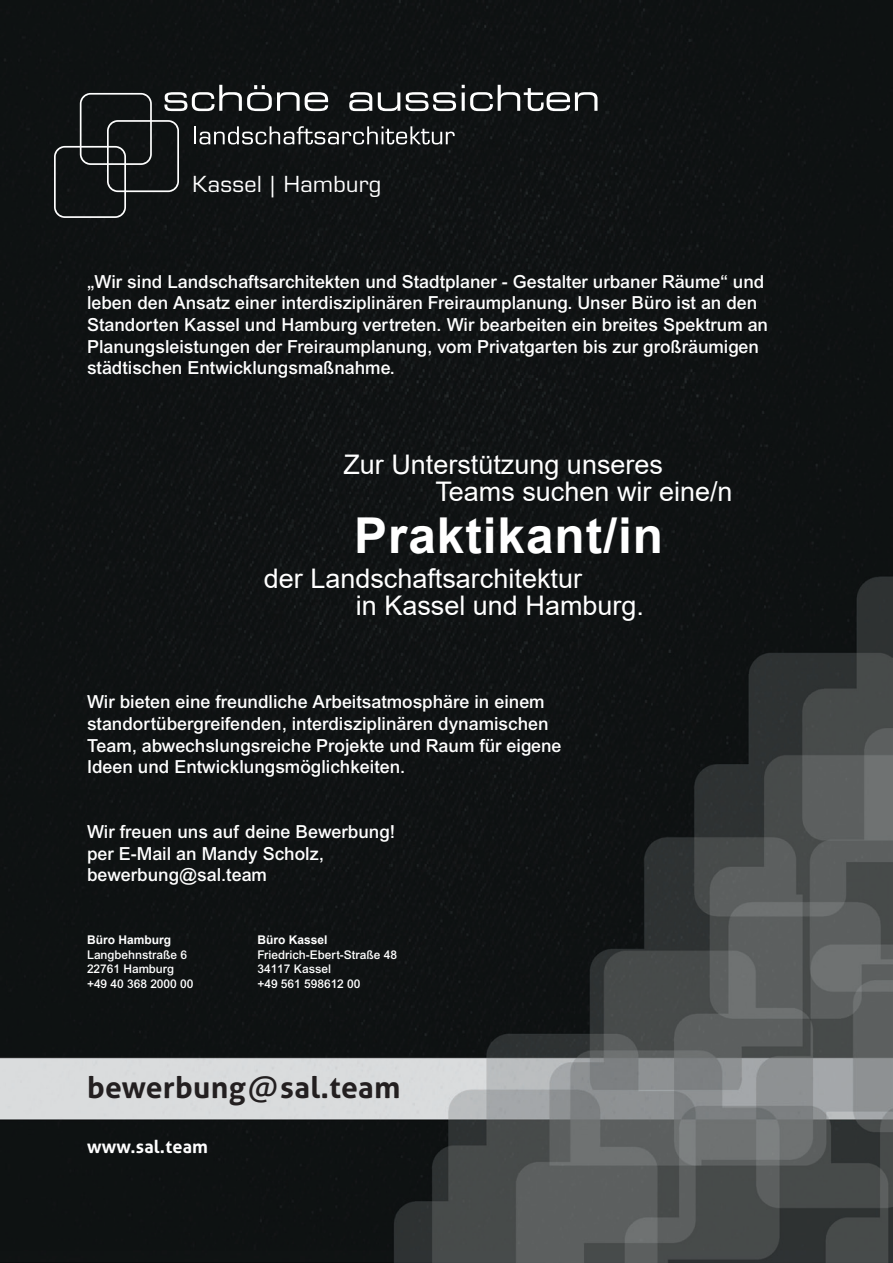
<style>
.page{position:relative;width:893px;height:1263px;background:#fff}
.page>*{position:absolute;margin:0;border:0;box-sizing:border-box;transform-origin:0 0}
.t1{font:700 49.5px "Arial";letter-spacing:.02em;color:#fff}
.t2{font:700 30px "Aller";letter-spacing:.01em;color:#231f20}
.t3{font:27px/26.4px "Arial";color:#fff}
.t4{font:21.6px "Eurostile";letter-spacing:.02em;color:#fff}
.t5{font:500 18px/21.6px "Arial MT Std";color:#fff}
.t6{font:700 18px "Aller";letter-spacing:.01em;color:#fff}
.t7{font:500 12px/14.4px "Arial MT Std";color:#fff}
.t8{font:700 12px "Arial";color:#fff}
.s1{font-weight:400}
</style>
<div class="page">
<img style="left:0;top:0;width:893px;height:1263px">
<svg style="left:462px;top:85px;width:135px;height:26px"></svg>
<svg style="left:54px;top:85px;width:402px;height:133px"></svg>
<p class="t4" style="left:193px;top:171px;width:190px">Kassel | Hamburg</p>
<p class="t5" style="left:87px;top:270px;width:683px">„Wir sind Landschaftsarchitekten und Stadtplaner - Gestalter urbaner Räume“ und leben den Ansatz einer interdisziplinären Freiraumplanung. Unser Büro ist an den Standorten Kassel und Hamburg vertreten. Wir bearbeiten ein breites Spektrum an Planungsleistungen der Freiraumplanung, vom Privatgarten bis zur großräumigen städtischen Entwicklungsmaßnahme.</p>
<h3 class="t3" style="left:435px;top:452px;width:299px;text-indent:-92px">Zur Unterstützung unseres<br>Teams suchen wir eine/n</h3>
<h1 class="t1" style="left:354px;top:500px;width:310px">Praktikant/in</h1>
<h3 class="t3" style="left:356px;top:565px;width:290px;text-indent:-92px">der Landschaftsarchitektur<br>in Kassel und Hamburg.</h3>
<p class="t5" style="left:87px;top:691px;width:476px">Wir bieten eine freundliche Arbeitsatmosphäre in einem standortübergreifenden, interdisziplinären dynamischen Team, abwechslungsreiche Projekte und Raum für eigene Ideen und Entwicklungsmöglichkeiten.</p>
<p class="t5" style="left:87px;top:821px;width:310px">Wir freuen uns auf deine Bewerbung! per E-Mail an Mandy Scholz, bewerbung@sal.team</p>
<p class="t8" style="left:87px;top:932px;width:86px">Büro Hamburg</p>
<p class="t7" style="left:87px;top:947px;width:108px">Langbehnstraße 6<br>22761 Hamburg +49 40 368 2000 00</p>
<p class="t8" style="left:257px;top:932px;width:72px">Büro Kassel</p>
<p class="t7" style="left:257px;top:947px;width:141px">Friedrich-Ebert-Straße 48<br>34117 Kassel<br>+49 561 598612 00</p>
<h2 class="t2" style="left:87px;top:1069px;width:315px">bewerbung<span class="s1">@</span>sal.team</h2>
<p class="t6" style="left:87px;top:1135px;width:123px">www.sal.team</p>
</div>
